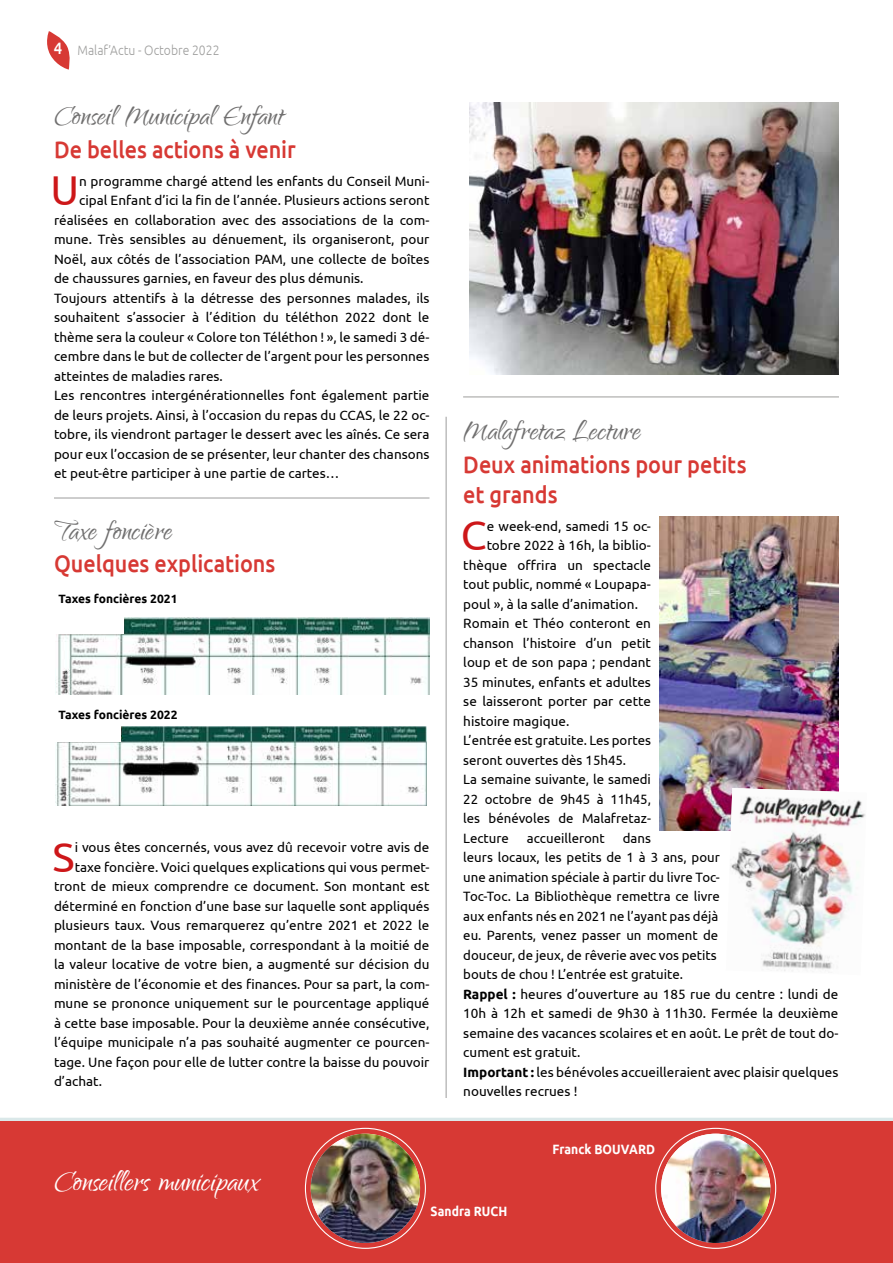
<style>
.page{position:relative;width:893px;height:1263px;background:#fff}
.page>*{position:absolute;margin:0;border:0;box-sizing:border-box;transform-origin:0 0}
.t1{font:41.7px "Ubuntu";color:#cd1719}
.t2{font:36px "Qwigley";letter-spacing:-.005em;color:#fff}
.t3{font:34.5px "Qwigley";color:#706f6f}
.t4{font:500 24px/30px "Ubuntu";letter-spacing:-.005em;color:#d73934;scale:.9 1}
.t5{font:13.5px/19.5px "Ubuntu";color:#000}
.t6{font:300 13.5px "Ubuntu";color:#9d9d9c;scale:.9 1}
.t7{font:700 13.5px "Ubuntu";letter-spacing:.005em;color:#fff;scale:.9 1}
.t8{font:700 12px "Ubuntu";color:#000}
.s1{font-weight:500;font-size:16.5px;color:#fff}
.s2{font-weight:700}
</style>
<div class="page">
<svg style="left:47px;top:31px;width:23px;height:39px"></svg>
<svg style="left:0;top:1042px;width:893px;height:79px"></svg>
<div style="left:0;top:1121px;width:893px;height:142px;background:#d73934"></div>
<hr style="left:446px;top:417px;width:1px;height:681px;background:#9d9d9c">
<hr style="left:54px;top:498px;width:375px;height:1px;background:#9d9d9c">
<hr style="left:463px;top:397px;width:376px;height:1px;background:#9d9d9c">
<img style="left:311px;top:1134px;width:109px;height:109px;border-radius:55px">
<img style="left:661px;top:1134px;width:109px;height:109px;border-radius:55px">
<img style="left:470px;top:102px;width:369px;height:273px">
<img style="left:56px;top:618px;width:373px;height:76px">
<div style="left:50px;top:615px;width:73px;height:18px;background:#fff"></div>
<img style="left:56px;top:726px;width:370px;height:79px">
<div style="left:50px;top:725px;width:71px;height:17px;background:#fff"></div>
<img style="left:659px;top:516px;width:180px;height:314px">
<img style="left:726px;top:788px;width:140px;height:183px">
<p class="t6" style="left:54px;top:42px;width:186px"><span class="s1">4</span> Malaf’Actu - Octobre 2022</p>
<h3 class="t3" style="left:54px;top:98px;width:231px">Conseil Municipal Enfant</h3>
<h3 class="t4" style="left:54px;top:134px;width:270px">De belles actions à venir</h3>
<h1 class="t1" style="left:51px;top:165px;width:30px">U</h1>
<p class="t5" style="left:79px;top:171px;width:352px">n programme chargé attend les enfants du Conseil Muni-</p>
<p class="t5" style="left:79px;top:190px;width:352px">cipal Enfant d’ici la fin de l’année. Plusieurs actions seront</p>
<p class="t5" style="left:54px;top:210px;width:377px">réalisées en collaboration avec des associations de la com-</p>
<p class="t5" style="left:54px;top:229px;width:377px">mune. Très sensibles au dénuement, ils organiseront, pour</p>
<p class="t5" style="left:54px;top:249px;width:377px">Noël, aux côtés de l’association PAM, une collecte de boîtes</p>
<p class="t5" style="left:54px;top:268px;width:311px">de chaussures garnies, en faveur des plus démunis.</p>
<p class="t5" style="left:54px;top:288px;width:377px">Toujours attentifs à la détresse des personnes malades, ils</p>
<p class="t5" style="left:54px;top:307px;width:377px">souhaitent s’associer à l’édition du téléthon 2022 dont le</p>
<p class="t5" style="left:54px;top:327px;width:377px">thème sera la couleur « Colore ton Téléthon ! », le samedi 3 dé-</p>
<p class="t5" style="left:54px;top:346px;width:377px">cembre dans le but de collecter de l’argent pour les personnes</p>
<p class="t5" style="left:54px;top:366px;width:170px">atteintes de maladies rares.</p>
<p class="t5" style="left:54px;top:385px;width:377px">Les rencontres intergénérationnelles font également partie</p>
<p class="t5" style="left:54px;top:405px;width:377px">de leurs projets. Ainsi, à l’occasion du repas du CCAS, le 22 oc-</p>
<p class="t5" style="left:54px;top:424px;width:377px">tobre, ils viendront partager le dessert avec les aînés. Ce sera</p>
<p class="t5" style="left:54px;top:444px;width:377px">pour eux l’occasion de se présenter, leur chanter des chansons</p>
<p class="t5" style="left:54px;top:463px;width:287px">et peut-être participer à une partie de cartes…</p>
<h3 class="t3" style="left:54px;top:512px;width:119px">Taxe foncière</h3>
<h3 class="t4" style="left:54px;top:548px;width:247px">Quelques explications</h3>
<p class="t8" style="left:59px;top:591px;width:120px">Taxes foncières 2021</p>
<p class="t8" style="left:59px;top:707px;width:120px">Taxes foncières 2022</p>
<h1 class="t1" style="left:53px;top:832px;width:24px">S</h1>
<p class="t5" style="left:75px;top:837px;width:356px">i vous êtes concernés, vous avez dû recevoir votre avis de</p>
<p class="t5" style="left:75px;top:857px;width:356px">taxe foncière. Voici quelques explications qui vous permet-</p>
<p class="t5" style="left:54px;top:876px;width:377px">tront de mieux comprendre ce document. Son montant est</p>
<p class="t5" style="left:54px;top:896px;width:377px">déterminé en fonction d’une base sur laquelle sont appliqués</p>
<p class="t5" style="left:54px;top:915px;width:377px">plusieurs taux. Vous remarquerez qu’entre 2021 et 2022 le</p>
<p class="t5" style="left:54px;top:935px;width:377px">montant de la base imposable, correspondant à la moitié de</p>
<p class="t5" style="left:54px;top:954px;width:377px">la valeur locative de votre bien, a augmenté sur décision du</p>
<p class="t5" style="left:54px;top:974px;width:377px">ministère de l’économie et des finances. Pour sa part, la com-</p>
<p class="t5" style="left:54px;top:993px;width:377px">mune se prononce uniquement sur le pourcentage appliqué</p>
<p class="t5" style="left:54px;top:1013px;width:377px">à cette base imposable. Pour la deuxième année consécutive,</p>
<p class="t5" style="left:54px;top:1032px;width:377px">l’équipe municipale n’a pas souhaité augmenter ce pourcen-</p>
<p class="t5" style="left:54px;top:1052px;width:377px">tage. Une façon pour elle de lutter contre la baisse du pouvoir</p>
<p class="t5" style="left:54px;top:1071px;width:50px">d’achat.</p>
<h2 class="t2" style="left:54px;top:1162px;width:207px">Conseillers municipaux</h2>
<h3 class="t3" style="left:463px;top:412px;width:179px">Malafretaz Lecture</h3>
<h3 class="t4" style="left:463px;top:448px;width:316px">Deux animations pour petits et grands</h3>
<h1 class="t1" style="left:461px;top:510px;width:27px">C</h1>
<p class="t5" style="left:487px;top:516px;width:166px">e week-end, samedi 15 oc-</p>
<p class="t5" style="left:487px;top:535px;width:166px">tobre 2022 à 16h, la biblio-</p>
<p class="t5" style="left:463px;top:555px;width:189px">thèque offrira un spectacle</p>
<p class="t5" style="left:463px;top:574px;width:189px">tout public, nommé « Loupapa-</p>
<p class="t5" style="left:463px;top:594px;width:176px">poul », à la salle d’animation.</p>
<p class="t5" style="left:463px;top:613px;width:189px">Romain et Théo conteront en</p>
<p class="t5" style="left:463px;top:633px;width:189px">chanson l’histoire d’un petit</p>
<p class="t5" style="left:463px;top:652px;width:189px">loup et de son papa ; pendant</p>
<p class="t5" style="left:463px;top:672px;width:189px">35 minutes, enfants et adultes</p>
<p class="t5" style="left:463px;top:691px;width:189px">se laisseront porter par cette</p>
<p class="t5" style="left:463px;top:711px;width:108px">histoire magique.</p>
<p class="t5" style="left:463px;top:730px;width:189px">L’entrée est gratuite. Les portes</p>
<p class="t5" style="left:463px;top:750px;width:164px">seront ouvertes dès 15h45.</p>
<p class="t5" style="left:463px;top:769px;width:189px">La semaine suivante, le samedi</p>
<p class="t5" style="left:463px;top:789px;width:189px">22 octobre de 9h45 à 11h45,</p>
<p class="t5" style="left:463px;top:808px;width:189px">les bénévoles de Malafretaz-</p>
<p class="t5" style="left:463px;top:828px;width:47px">Lecture</p>
<p class="t5" style="left:527px;top:828px;width:79px">accueilleront</p>
<p class="t5" style="left:463px;top:828px;width:377px;text-indent:159px">dans<br>leurs locaux, les petits de 1 à 3 ans, pour<br>une animation spéciale à partir du livre Toc-<br>Toc-Toc. La Bibliothèque remettra ce livre<br>aux enfants nés en 2021 ne l’ayant pas déjà<br>eu. Parents, venez passer un moment de<br>douceur, de jeux, de rêverie avec vos petits<br>bouts de chou ! L’entrée est gratuite.<br><span class="s2">Rappel :</span> heures d’ouverture au 185 rue du centre : lundi de 10h à 12h et samedi de 9h30 à 11h30. Fermée la deuxième semaine des vacances scolaires et en août. Le prêt de tout do&shy;cument est gratuit.<br><span class="s2">Important :</span> les bénévoles accueilleraient avec plaisir quelques nouvelles recrues !</p>
<p class="t7" style="left:553px;top:1141px;width:116px">Franck BOUVARD</p>
<p class="t7" style="left:430px;top:1203px;width:87px">Sandra RUCH</p>
</div>
